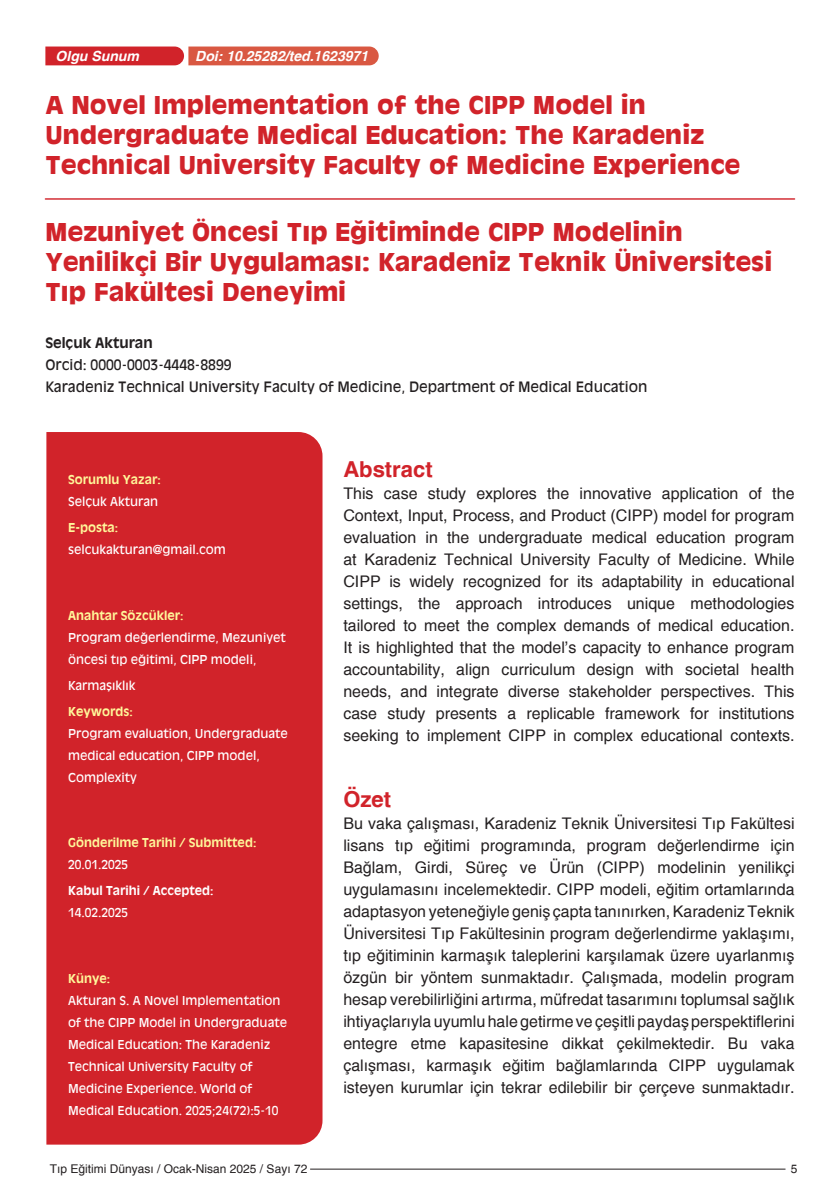
<style>
.page{position:relative;width:840px;height:1191px;background:#fff}
.page>*{position:absolute;margin:0;border:0;box-sizing:border-box;transform-origin:0 0}
.BÜYÜK_BAŞLIK{font:700 24px/30px "Antique Olive";color:#d1232a}
.öğretim_üyeleri{font:700 22px "Helvetica";color:#d1232a}
.öğretim_üyeleri-2{font:16px/22px "Helvetica";color:#231f20;text-align:justify}
.BÜYÜK_BAŞLIK-2{font:14px "Antique Olive";color:#231f20}
.öğretim_üyeleri-3{font:italic 700 14px "Helvetica";color:#fff}
.BÜYÜK_BAŞLIK-3{font:700 14px "Antique Olive";color:#231f20}
.BÜYÜK_BAŞLIK-4{font:12px/22px "Antique Olive";color:#fff}
.BÜYÜK_BAŞLIK-5{font:700 12px "Antique Olive";color:#fff79a}
.t1{font:12px "Helvetica";color:#231f20}
.BÜYÜK_BAŞLIK-6{font:700 12px "Antique Olive";color:#fff}
</style>
<div class="page">
<hr style="left:310px;top:1168px;width:475px;height:1px;background:#231f20">
<svg style="left:45px;top:47px;width:333px;height:18px;background:#d6463c"></svg>
<hr style="left:45px;top:198px;width:749px;height:2px;background:#d1232a">
<div style="left:46px;top:432px;width:276px;height:712px;background:#d1232a"></div>
<p class="öğretim_üyeleri-3" style="left:56px;top:47px;width:85px">Olgu Sunum</p>
<p class="öğretim_üyeleri-3" style="left:195px;top:47px;width:174px">Doi: 10.25282/ted.1623971</p>
<p class="BÜYÜK_BAŞLIK" style="left:45px;top:90px;width:696px">A Novel Implementation of the CIPP Model in<br>Undergraduate Medical Education: The Karadeniz<br>Technical University Faculty of Medicine Experience</p>
<p class="BÜYÜK_BAŞLIK" style="left:45px;top:216px;width:728px">Mezuniyet Öncesi Tıp Eğitiminde CIPP Modelinin<br>Yenilikçi Bir Uygulaması: Karadeniz Teknik Üniversitesi<br>Tıp Fakültesi Deneyimi</p>
<p class="BÜYÜK_BAŞLIK-3" style="left:45px;top:334px;width:109px">Selçuk Akturan</p>
<p class="BÜYÜK_BAŞLIK-2" style="left:45px;top:357px;width:188px">ORCID: 0000-0003-4448-8899</p>
<p class="BÜYÜK_BAŞLIK-2" style="left:45px;top:379px;width:603px">KARADENIZ TECHNICAL UNIVERSITY FACULTY OF MEDICINE, DEPARTMENT OF MEDICAL EDUCATION</p>
<p class="BÜYÜK_BAŞLIK-5" style="left:68px;top:472px;width:94px">Sorumlu Yazar:</p>
<p class="BÜYÜK_BAŞLIK-4" style="left:68px;top:491px;width:92px">SELÇUK AKTURAN</p>
<p class="BÜYÜK_BAŞLIK-5" style="left:68px;top:520px;width:52px">E-posta:</p>
<p class="BÜYÜK_BAŞLIK-4" style="left:68px;top:539px;width:159px">SELCUKAKTURAN@GMAIL.COM</p>
<p class="BÜYÜK_BAŞLIK-5" style="left:68px;top:608px;width:117px">Anahtar Sözcükler:</p>
<p class="BÜYÜK_BAŞLIK-4" style="left:68px;top:627px;width:219px">PROGRAM DEĞERLENDIRME, MEZUNIYET<br>ÖNCESI TIP EĞITIMI, CIPP MODELI,</p>
<p class="BÜYÜK_BAŞLIK-4" style="left:68px;top:675px;width:69px">KARMAŞIKLIK</p>
<p class="BÜYÜK_BAŞLIK-5" style="left:68px;top:704px;width:66px">Keywords:</p>
<p class="BÜYÜK_BAŞLIK-4" style="left:68px;top:723px;width:221px">PROGRAM EVALUATION, UNDERGRADUATE<br>MEDICAL EDUCATION, CIPP MODEL,<br>COMPLEXITY</p>
<p class="BÜYÜK_BAŞLIK-5" style="left:68px;top:835px;width:190px">Gönderilme Tarihi / Submitted:</p>
<p class="BÜYÜK_BAŞLIK-4" style="left:68px;top:854px;width:62px">20.01.2025</p>
<p class="BÜYÜK_BAŞLIK-6" style="left:68px;top:883px;width:147px">Kabul Tarihi / Accepted:</p>
<p class="BÜYÜK_BAŞLIK-4" style="left:68px;top:902px;width:62px">14.02.2025</p>
<p class="BÜYÜK_BAŞLIK-5" style="left:68px;top:971px;width:44px">Künye:</p>
<p class="BÜYÜK_BAŞLIK-4" style="left:68px;top:990px;width:220px">AKTURAN S. A NOVEL IMPLEMENTATION OF THE CIPP MODEL IN UNDERGRADUATE MEDICAL EDUCATION: THE KARADENIZ TECHNICAL UNIVERSITY FACULTY OF MEDICINE EXPERIENCE. WORLD OF MEDICAL EDUCATION. 2025;24(72):5-10</p>
<p class="öğretim_üyeleri" style="left:343px;top:456px;width:91px">Abstract</p>
<p class="öğretim_üyeleri-2" style="left:343px;top:483px;width:452px">This case study explores the innovative application of the Context, Input, Process, and Product (CIPP) model for program evaluation in the undergraduate medical education program at Karadeniz Technical University Faculty of Medicine. While CIPP is widely recognized for its adaptability in educational settings, the approach introduces unique methodologies tailored to meet the complex demands of medical education.<br>It is highlighted that the model’s capacity to enhance program accountability, align curriculum design with societal health needs, and integrate diverse stakeholder perspectives. This case study presents a replicable framework for institutions seeking to implement CIPP in complex educational contexts.</p>
<p class="öğretim_üyeleri" style="left:343px;top:786px;width:49px">Özet</p>
<p class="öğretim_üyeleri-2" style="left:343px;top:813px;width:452px">Bu vaka çalışması, Karadeniz Teknik Üniversitesi Tıp Fakültesi lisans tıp eğitimi programında, program değerlendirme için Bağlam, Girdi, Süreç ve Ürün (CIPP) modelinin yenilikçi uygulamasını incelemektedir. CIPP modeli, eğitim ortamlarında adaptasyon yeteneğiyle geniş çapta tanınırken, Karadeniz Teknik Üniversitesi Tıp Fakültesinin program değerlendirme yaklaşımı, tıp eğitiminin karmaşık taleplerini karşılamak üzere uyarlanmış özgün bir yöntem sunmaktadır. Çalışmada, modelin program hesap verebilirliğini artırma, müfredat tasarımını toplumsal sağlık ihtiyaçlarıyla uyumlu hale getirme ve çeşitli paydaş perspektiflerini entegre etme kapasitesine dikkat çekilmektedir. Bu vaka çalışması, karmaşık eğitim bağlamlarında CIPP uygulamak isteyen kurumlar için tekrar edilebilir bir çerçeve sunmaktadır.</p>
<p class="t1" style="left:50px;top:1161px;width:259px">Tıp Eğitimi Dünyası / Ocak-Nisan 2025 / Sayı 72</p>
<p class="t1" style="left:790px;top:1161px;width:8px">5</p>
</div>
